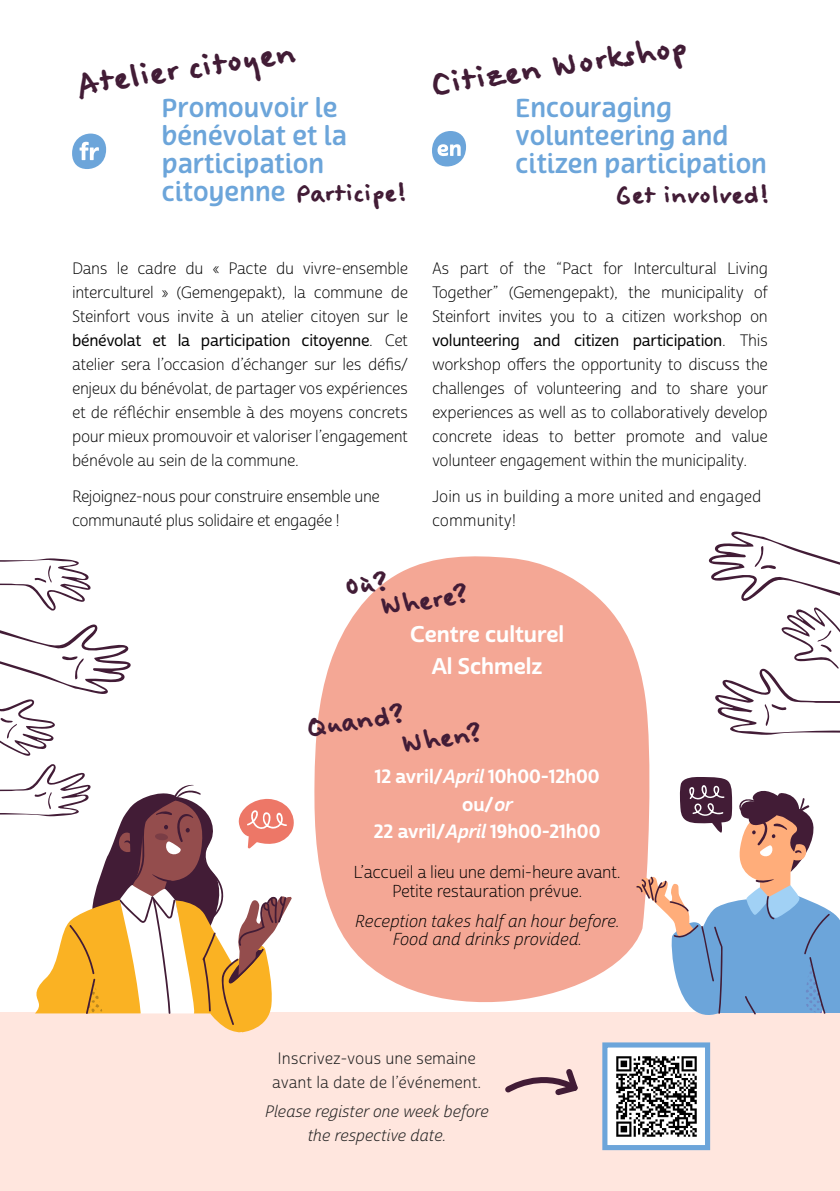
<style>
.page{position:relative;width:840px;height:1191px;background:#fff}
.page>*{position:absolute;margin:0;border:0;box-sizing:border-box;transform-origin:0 0}
.t1{font:700 39.4px "Felt Tip Woman";color:#421c36}
.t2{font:700 32.8px "Felt Tip Woman";color:#421c36}
.t3{font:700 30.2px "Felt Tip Woman";color:#421c36}
.t4{font:500 25px/27.8px "Terfens";color:#6ca5da}
.t5{font:22px/32.2px "Cabrito Sans Nor Bol";color:#fff;text-align:center}
.t6{font:18.6px/27.6px "Cabrito Sans Nor Bol";color:#fff;text-align:center}
.t7{font:16.8px/18.6px "Cabrito Sans Nor Lig";letter-spacing:-.02em;color:#000;text-align:center}
.t8{font:16.8px/18.6px "Cabrito Sans Nor Lig It";color:#000;text-align:center}
.t9{font:16px/24px "Cabrito Sans Nor Lig";letter-spacing:-.02em;color:#000;text-align:justify}
.t10{font:16px "Cabrito Sans Nor Med";letter-spacing:-.02em;color:#000}
.t11{font:16px/24px "Cabrito Sans Nor Boo";color:#212121;text-align:center}
.t12{font:16px/24px "Cabrito Sans Nor Lig";color:#000}
.t13{font:16px/24px "Cabrito Sans Nor Boo It";color:#212121;text-align:center}
.s1{font-family:"Cabrito Sans Nor Lig"}
.s2{font-family:"Cabrito Sans Nor Bol It"}
</style>
<div class="page">
<svg style="left:314px;top:556px;width:336px;height:446px;background:#f5b2a2"></svg>
<div style="left:0;top:1012px;width:839px;height:179px;background:#ffe6de"></div>
<div style="left:432px;top:131px;width:34px;height:35px;background:#6ca5da;border-radius:15px"></div>
<svg style="left:437px;top:144px;width:23px;height:12px"></svg>
<div style="left:72px;top:134px;width:34px;height:35px;background:#6ca5da;border-radius:15px"></div>
<svg style="left:79px;top:142px;width:20px;height:18px"></svg>
<svg style="left:602px;top:1042px;width:109px;height:109px;background:#9da6b0"></svg>
<svg style="left:505px;top:1069px;width:73px;height:27px"></svg>
<svg style="left:635px;top:777px;width:204px;height:238px"></svg>
<svg style="left:0;top:558px;width:91px;height:53px"></svg>
<svg style="left:0;top:764px;width:294px;height:269px"></svg>
<svg style="left:708px;top:531px;width:131px;height:204px"></svg>
<svg style="left:0;top:624px;width:131px;height:132px"></svg>
<svg style="left:345px;top:570px;width:43px;height:25px"></svg>
<h1 class="t1" style="left:73px;top:63px;width:222px;rotate:-9deg">Atelier citoyen</h1>
<h1 class="t1" style="left:426px;top:63px;width:261px;rotate:-9deg">Citizen Workshop</h1>
<h3 class="t4" style="left:162px;top:95px;width:186px">Promouvoir le bénévolat et la participation citoyenne</h3>
<h3 class="t4" style="left:515px;top:95px;width:253px">Encouraging volunteering and citizen participation</h3>
<h3 class="t3" style="left:295px;top:175px;width:113px">Participe!</h3>
<h3 class="t3" style="left:615px;top:178px;width:155px">Get involved!</h3>
<p class="t9" style="left:72px;top:257px;width:337px">Dans le cadre du « Pacte du vivre-ensemble interculturel » (Gemengepakt), la commune de Steinfort vous invite à un atelier citoyen sur le</p>
<p class="t10" style="left:72px;top:331px;width:337px">bénévolat et la participation citoyenne<span class="s1">. Cet</span></p>
<p class="t9" style="left:72px;top:353px;width:337px">atelier sera l’occasion d’échanger sur les défis/ enjeux du bénévolat, de partager vos expériences et de réfléchir ensemble à des moyens concrets pour mieux promouvoir et valoriser l’engagement bénévole au sein de la commune.</p>
<p class="t9" style="left:72px;top:484px;width:309px">Rejoignez-nous pour construire ensemble une communauté plus solidaire et engagée !</p>
<p class="t9" style="left:432px;top:257px;width:337px">As part of the “Pact for Intercultural Living Together” (Gemengepakt), the municipality of Steinfort invites you to a citizen workshop on</p>
<p class="t10" style="left:432px;top:331px;width:337px">volunteering and citizen participation<span class="s1">. This</span></p>
<p class="t9" style="left:432px;top:353px;width:337px">workshop offers the opportunity to discuss the challenges of volunteering and to share your experiences as well as to collaboratively develop concrete ideas to better promote and value volunteer engagement within the municipality.</p>
<p class="t12" style="left:432px;top:484px;width:331px">Join us in building a more united and engaged community!</p>
<h2 class="t2" style="left:376px;top:587px;width:90px;rotate:-8deg">Where?</h2>
<h3 class="t5" style="left:410px;top:618px;width:155px">Centre culturel<br>Al Schmelz</h3>
<h2 class="t2" style="left:303px;top:709px;width:100px;rotate:-8deg">Quand?</h2>
<h2 class="t2" style="left:397px;top:725px;width:83px;rotate:-8deg">When?</h2>
<p class="t6" style="left:374px;top:763px;width:228px">12 avril/<span class="s2">April</span> 10h00-12h00 ou/<span class="s2">or<br></span>22 avril/<span class="s2">April</span> 19h00-21h00</p>
<p class="t7" style="left:353px;top:863px;width:268px">L’accueil a lieu une demi-heure avant.<br>Petite restauration prévue.</p>
<p class="t8" style="left:354px;top:912px;width:266px">Reception takes half an hour before.<br>Food and drinks provided.</p>
<p class="t11" style="left:272px;top:1046px;width:210px">Inscrivez-vous une semaine avant la date de l’événement.</p>
<p class="t13" style="left:265px;top:1100px;width:225px">Please register one week before the respective date.</p>
</div>
